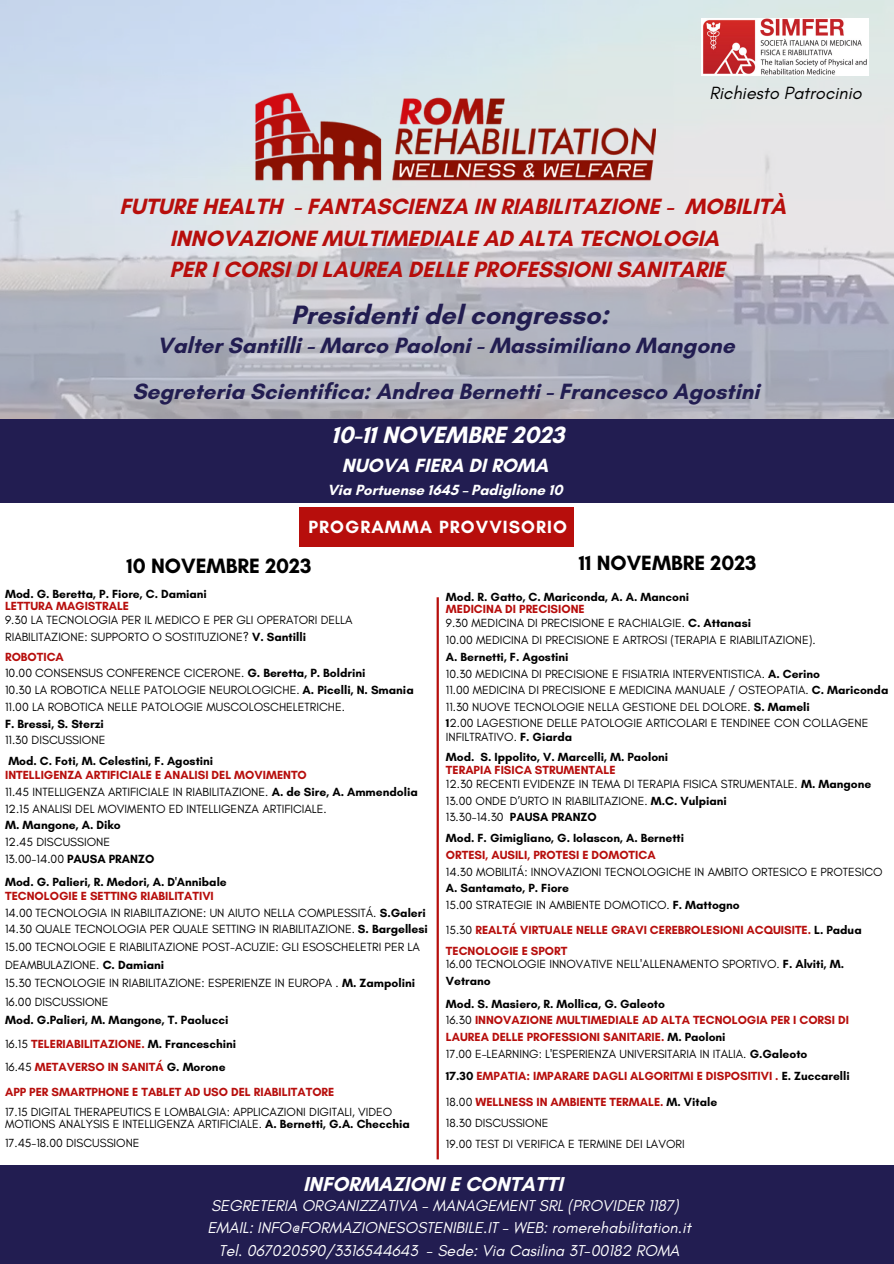
<style>
.page{position:relative;width:894px;height:1264px;background:#fff}
.page>*{position:absolute;margin:0;border:0;box-sizing:border-box;transform-origin:0 0}
.t1{font:700 27px "Glacial Indifference";color:#221d51}
.t2{font:700 24px "Glacial Indifference";color:#fff}
.t3{font:700 22.5px/31.5px "Glacial Indifference";color:#b70e0c}
.t4{font:700 22.5px/45.6px "Glacial Indifference";color:#221d51;text-align:center}
.t5{font:700 21.15px "Glacial Indifference";color:#000}
.t6{font:700 21px "Glacial Indifference";color:#000}
.t7{font:700 20.55px "Glacial Indifference";color:#fff}
.t8{font:700 19.5px "Glacial Indifference";color:#fff}
.t9{font:700 18px "Glacial Indifference";letter-spacing:.06em;color:#fff}
.t10{font:italic 18px "Glacial Indifference";color:#000}
.t11{font:italic 16.05px/22.5px "Glacial Indifference";color:#fff;text-align:center}
.t12{font:700 15px "Glacial Indifference";color:#fff}
.t13{font:12px/17.5px "Glacial Indifference";color:#000}
.t14{font:700 12px/16.8px "Glacial Indifference";color:#b70e0c}
.t15{font:700 12px/23.4px "Glacial Indifference";color:#000}
.s1{font-weight:700}
.s2{font-weight:700;color:#b70e0c}
.s3{font-weight:400}
.s4{color:#b70e0c}
.s5{font-weight:400;color:#000}
.s6{color:#000}
</style>
<div class="page">
<img style="left:0;top:0;width:893px;height:419px">
<img style="left:255px;top:81px;width:400px;height:117px">
<div style="left:0;top:419px;width:893px;height:84px;background:#221d51"></div>
<hr style="left:436px;top:597px;width:2px;height:562px;background:#b70e0c">
<div style="left:0;top:1165px;width:893px;height:98px;background:#221d51"></div>
<div style="left:299px;top:507px;width:275px;height:40px;background:#b70e0c"></div>
<img style="left:701px;top:19px;width:167px;height:56px">
<h3 class="t10" style="left:709px;top:82px;width:154px">Richiesto Patrocinio</h3>
<h3 class="t3" style="left:169px;top:191px;width:618px;text-indent:-50px">FUTURE HEALTH - FANTASCIENZA IN RIABILITAZIONE - MOBILITÀ<br>INNOVAZIONE MULTIMEDIALE AD ALTA TECNOLOGIA<br>PER I CORSI DI LAUREA DELLE PROFESSIONI SANITARIE</h3>
<h1 class="t1" style="left:291px;top:298px;width:319px">Presidenti del congresso:</h1>
<h3 class="t4" style="left:132px;top:323px;width:628px">Valter Santilli - Marco Paoloni - Massimiliano Mangone<br>Segreteria Scientifica: Andrea Bernetti - Francesco Agostini</h3>
<h2 class="t2" style="left:331px;top:420px;width:234px">10-11 NOVEMBRE 2023</h2>
<h3 class="t8" style="left:342px;top:453px;width:208px">NUOVA FIERA DI ROMA</h3>
<p class="t12" style="left:327px;top:480px;width:236px">Via Portuense 1645 – Padiglione 10</p>
<h3 class="t9" style="left:308px;top:515px;width:260px">PROGRAMMA PROVVISORIO</h3>
<h3 class="t5" style="left:126px;top:553px;width:187px">10 NOVEMBRE 2023</h3>
<p class="t15" style="left:5px;top:582px;width:203px">Mod. G. Beretta, P. Fiore, C. Damiani</p>
<p class="t14" style="left:5px;top:597px;width:125px">LETTURA MAGISTRALE</p>
<p class="t13" style="left:5px;top:611px;width:349px;line-height:16.8px">9.30 LA TECNOLOGIA PER IL MEDICO E PER GLI OPERATORI DELLA<br>RIABILITAZIONE: SUPPORTO O SOSTITUZIONE? <span class="s1">V. Santilli</span></p>
<p class="t13" style="left:5px;top:648px;width:410px;line-height:16.6px"><span class="s2">ROBOTICA<br></span>10.00 CONSENSUS CONFERENCE CICERONE. <span class="s1">G. Beretta, P. Boldrini<br></span>10.30 LA ROBOTICA NELLE PATOLOGIE NEUROLOGICHE. <span class="s1">A. Picelli, N. Smania </span>11.00 LA ROBOTICA NELLE PATOLOGIE MUSCOLOSCHELETRICHE.</p>
<p class="t15" style="left:5px;top:711px;width:100px">F. Bressi, S. Sterzi</p>
<p class="t13" style="left:5px;top:731px;width:102px">11.30 DISCUSSIONE</p>
<p class="t15" style="left:8px;top:749px;width:206px">Mod. C. Foti, M. Celestini, F. Agostini</p>
<p class="t13" style="left:5px;top:766px;width:414px;line-height:16.6px"><span class="s2">INTELLIGENZA ARTIFICIALE E ANALISI DEL MOVIMENTO<br></span>11.45 INTELLIGENZA ARTIFICIALE IN RIABILITAZIONE. <span class="s1">A. de Sire, A. Ammendolia<br></span>12.15 ANALISI DEL MOVIMENTO ED INTELLIGENZA ARTIFICIALE.</p>
<p class="t15" style="left:5px;top:813px;width:117px">M. Mangone, A. Diko</p>
<p class="t13" style="left:5px;top:833px;width:151px;line-height:16.8px">12.45 DISCUSSIONE<br>13.00-14.00 <span class="s1">PAUSA PRANZO</span></p>
<p class="t15" style="left:5px;top:869px;width:223px">Mod. G. Palieri, R. Medori, A. D'Annibale</p>
<p class="t13" style="left:5px;top:887px;width:424px"><span class="s2">TECNOLOGIE E SETTING RIABILITATIVI<br></span>14.00 TECNOLOGIA IN RIABILITAZIONE: UN AIUTO NELLA COMPLESSITÁ. <span class="s1">S.Galeri </span>14.30 QUALE TECNOLOGIA PER QUALE SETTING IN RIABILITAZIONE. <span class="s1">S. Bargellesi </span>15.00 TECNOLOGIE E RIABILITAZIONE POST-ACUZIE: GLI ESOSCHELETRI PER LA DEAMBULAZIONE. <span class="s1">C. Damiani<br></span>15.30 TECNOLOGIE IN RIABILITAZIONE: ESPERIENZE IN EUROPA . <span class="s1">M. Zampolini </span>16.00 DISCUSSIONE</p>
<p class="t15" style="left:5px;top:1008px;width:232px">Mod. G.Palieri, M. Mangone, T. Paolucci<br><span class="s3">16.15</span> <span class="s4">TELERIABILITAZIONE.</span> M. Franceschini<br><span class="s3">16.45</span> <span class="s4">METAVERSO IN SANITÁ</span> G. Morone</p>
<p class="t14" style="left:5px;top:1083px;width:331px">APP PER SMARTPHONE E TABLET AD USO DEL RIABILITATORE</p>
<p class="t13" style="left:5px;top:1105px;width:406px;line-height:12px">17.15 DIGITAL THERAPEUTICS E LOMBALGIA: APPLICAZIONI DIGITALI, VIDEO<br>MOTIONS ANALYSIS E INTELLIGENZA ARTIFICIALE. <span class="s1">A. Bernetti, G.A. Checchia</span></p>
<p class="t13" style="left:5px;top:1133px;width:136px">17.45-18.00 DISCUSSIONE</p>
<h3 class="t6" style="left:578px;top:550px;width:179px">11 NOVEMBRE 2023</h3>
<p class="t15" style="left:446px;top:584px;width:244px">Mod. R. Gatto, C. Mariconda, A. A. Manconi</p>
<p class="t13" style="left:446px;top:601px;width:306px;line-height:14.5px"><span class="s2">MEDICINA DI PRECISIONE<br></span>9.30 MEDICINA DI PRECISIONE E RACHIALGIE. <span class="s1">C. Attanasi</span></p>
<p class="t13" style="left:446px;top:631px;width:371px">10.00 MEDICINA DI PRECISIONE E ARTROSI (TERAPIA E RIABILITAZIONE).</p>
<p class="t13" style="left:446px;top:648px;width:444px;line-height:16.5px"><span class="s1">A. Bernetti, F. Agostini<br></span>10.30 MEDICINA DI PRECISIONE E FISIATRIA INTERVENTISTICA. <span class="s1">A. Cerino<br></span>11.00 MEDICINA DI PRECISIONE E MEDICINA MANUALE / OSTEOPATIA. <span class="s1">C. Mariconda </span>11.30 NUOVE TECNOLOGIE NELLA GESTIONE DEL DOLORE. <span class="s1">S. Mameli<br>1</span>2.00 LAGESTIONE DELLE PATOLOGIE ARTICOLARI E TENDINEE CON COLLAGENE</p>
<p class="t15" style="left:446px;top:727px;width:224px;line-height:19.8px"><span class="s3">INFILTRATIVO.</span> F. Giarda<br>Mod. S. Ippolito, V. Marcelli, M. Paoloni</p>
<p class="t13" style="left:446px;top:763px;width:427px;line-height:13.8px"><span class="s2">TERAPIA FISICA STRUMENTALE<br></span>12.30 RECENTI EVIDENZE IN TEMA DI TERAPIA FISICA STRUMENTALE. <span class="s1">M. Mangone</span></p>
<p class="t13" style="left:446px;top:792px;width:282px;line-height:16.8px">13.00 ONDE D’URTO IN RIABILITAZIONE. <span class="s1">M.C. Vulpiani<br></span>13.30-14.30 <span class="s1">PAUSA PRANZO</span></p>
<p class="t15" style="left:446px;top:826px;width:239px">Mod. F. Gimigliano, G. Iolascon, A. Bernetti</p>
<p class="t14" style="left:446px;top:846px;width:211px">ORTESI, AUSILI, PROTESI E DOMOTICA</p>
<p class="t13" style="left:446px;top:862px;width:438px">14.30 MOBILITÁ: INNOVAZIONI TECNOLOGICHE IN AMBITO ORTESICO E PROTESICO</p>
<p class="t13" style="left:446px;top:879px;width:295px;line-height:16.8px"><span class="s1">A. Santamato, P. Fiore<br></span>15.00 STRATEGIE IN AMBIENTE DOMOTICO. <span class="s1">F. Mattogno</span></p>
<p class="t14" style="left:446px;top:919px;width:417px;line-height:20.7px"><span class="s5">15.30</span> REALTÁ VIRTUALE NELLE GRAVI CEREBROLESIONI ACQUISITE. <span class="s6">L. Padua<br></span>TECNOLOGIE E SPORT</p>
<p class="t13" style="left:446px;top:955px;width:399px;line-height:16.8px">16.00 TECNOLOGIE INNOVATIVE NELL'ALLENAMENTO SPORTIVO. <span class="s1">F. Alviti, M.<br>Vetrano</span></p>
<p class="t14" style="left:446px;top:994px;width:404px"><span class="s6">Mod. S. Masiero, R. Mollica, G. Galeoto<br></span><span class="s5">16.30</span> INNOVAZIONE MULTIMEDIALE AD ALTA TECNOLOGIA PER I CORSI DI LAUREA DELLE PROFESSIONI SANITARIE. <span class="s6">M. Paoloni<br></span><span class="s5">17.00 E-LEARNING: L'ESPERIENZA UNIVERSITARIA IN ITALIA.</span> <span class="s6">G.Galeoto</span></p>
<p class="t14" style="left:446px;top:1062px;width:405px;line-height:26px"><span class="s6">17.30</span> EMPATIA: IMPARARE DAGLI ALGORITMI E DISPOSITIVI . <span class="s6">E. Zuccarelli<br></span><span class="s5">18.00</span> WELLNESS IN AMBIENTE TERMALE. <span class="s6">M. Vitale</span></p>
<p class="t13" style="left:446px;top:1112px;width:240px;line-height:21px">18.30 DISCUSSIONE<br>19.00 TEST DI VERIFICA E TERMINE DEI LAVORI</p>
<h3 class="t7" style="left:303px;top:1171px;width:261px">INFORMAZIONI E CONTATTI</h3>
<h3 class="t11" style="left:207px;top:1193px;width:485px">SEGRETERIA ORGANIZZATIVA - MANAGEMENT SRL (PROVIDER 1187)<br>EMAIL: INFO@FORMAZIONESOSTENIBILE.IT - WEB: romerehabilitation.it<br>Tel. 067020590/3316544643 - Sede: Via Casilina 3T-00182 ROMA</h3>
</div>
